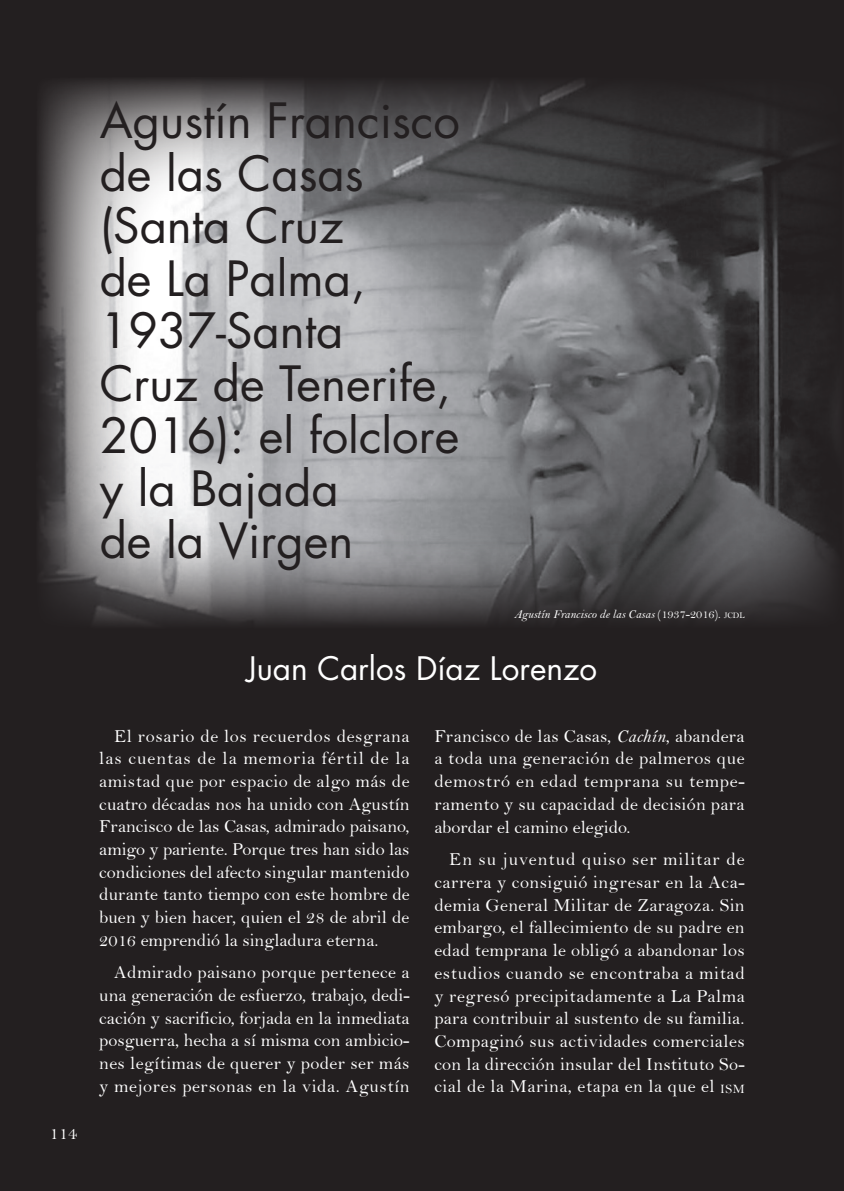
<style>
.page{position:relative;width:844px;height:1191px;background:#fff}
.page>*{position:absolute;margin:0;border:0;box-sizing:border-box;transform-origin:0 0}
.t1{font:47.25px/52.5px "Futura Std";color:#231f20}
.t2{font:31.5px "Futura Std";color:#fff}
.t3{font:18.38px/22.6px "Bell";letter-spacing:.015em;color:#fff;text-align:justify}
.t4{font:12.25px "Bell MT Italic";color:#fff}
.s1{font-family:"Bell"}
.s2{font-family:"Bell";font-size:8.58px}
.s3{font-family:"Bell MT Italic"}
.s4{font-size:12.78px}
</style>
<div class="page">
<div style="left:0;top:0;width:843px;height:1191px;background:#231f20"></div>
<img style="left:38px;top:79px;width:800px;height:546px">
<p class="t3" style="left:50px;top:1121px;width:29px">114</p>
<h1 class="t1" style="left:100px;top:95px;width:362px">Agustín Francisco de las Casas (Santa Cruz<br>de La Palma,<br>1937-Santa<br>Cruz de Tenerife,<br>2016): el folclore y la Bajada<br>de la Virgen</h1>
<p class="t4" style="left:514px;top:607px;width:232px">Agustín Francisco de las Casas <span class="s1">(1937-2016).</span> <span class="s2">JCDL</span></p>
<h2 class="t2" style="left:247px;top:648px;width:351px">Juan Carlos Díaz Lorenzo</h2>
<p class="t3" style="left:99px;top:724px;width:312px;text-indent:15px">El rosario de los recuerdos desgrana las cuentas de la memoria fértil de la amistad que por espacio de algo más de cuatro décadas nos ha unido con Agustín Francisco de las Casas, admirado paisano, amigo y pariente. Porque tres han sido las condiciones del afecto singular mantenido durante tanto tiempo con este hombre de buen y bien hacer, quien el 28 de abril de 2016 emprendió la singladura eterna.</p>
<p class="t3" style="left:99px;top:961px;width:312px;text-indent:15px">Admirado paisano porque pertenece a una generación de esfuerzo, trabajo, dedi&shy;cación y sacrificio, forjada en la inmediata posguerra, hecha a sí misma con ambicio&shy;nes legítimas de querer y poder ser más y mejores personas en la vida. Agustín</p>
<p class="t3" style="left:434px;top:724px;width:312px">Francisco de las Casas, <span class="s3">Cachín</span>, abandera a toda una generación de palmeros que demostró en edad temprana su tempe&shy;ramento y su capacidad de decisión para abordar el camino elegido.</p>
<p class="t3" style="left:434px;top:848px;width:312px;text-indent:15px">En su juventud quiso ser militar de carrera y consiguió ingresar en la Aca&shy;demia General Militar de Zaragoza. Sin embargo, el fallecimiento de su padre en edad temprana le obligó a abandonar los estudios cuando se encontraba a mitad y regresó precipitadamente a La Palma para contribuir al sustento de su familia.<br>Compaginó sus actividades comerciales con la dirección insular del Instituto So&shy;cial de la Marina, etapa en la que el <span class="s4">ISM</span></p>
</div>
